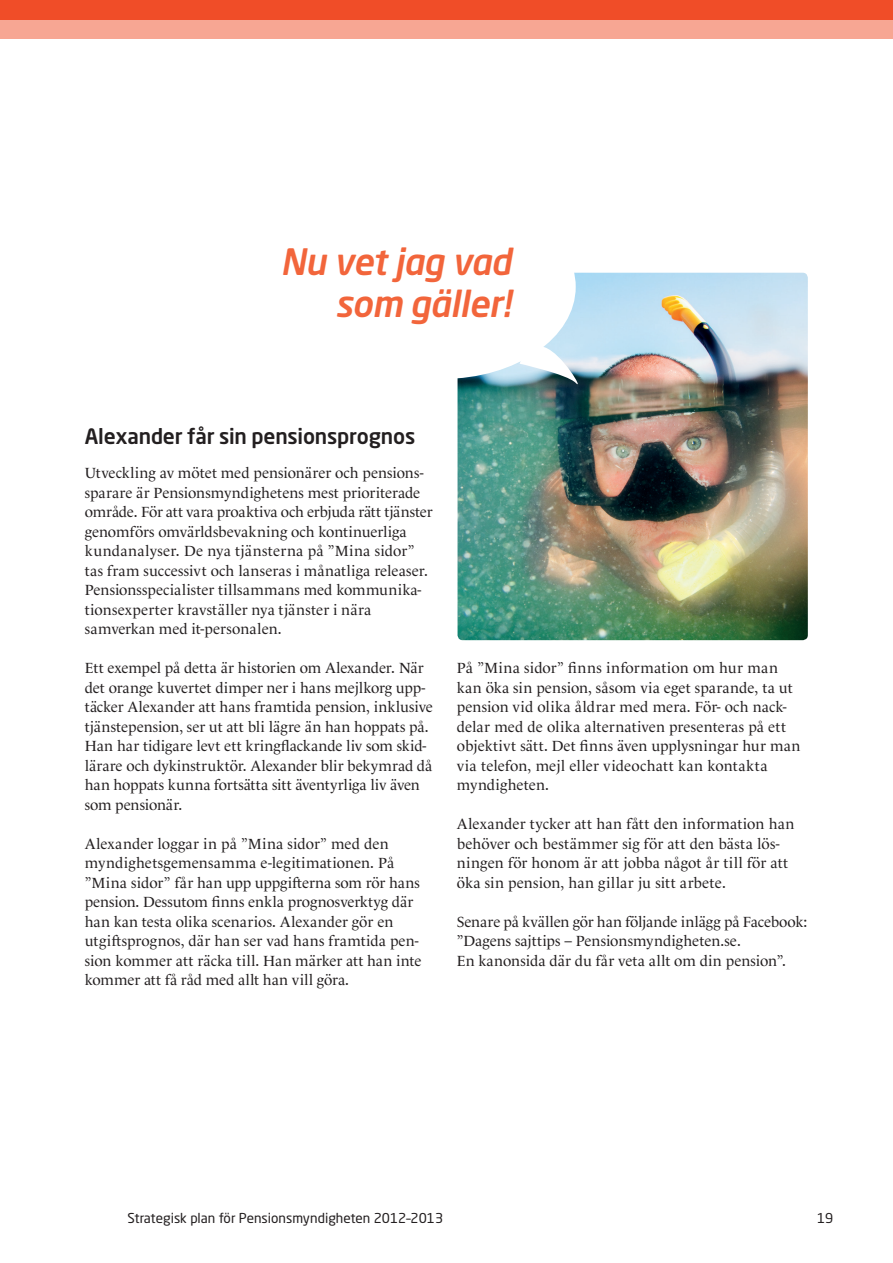
<style>
.page{position:relative;width:893px;height:1263px;background:#fff}
.page>*{position:absolute;margin:0;border:0;box-sizing:border-box;transform-origin:0 0}
.t1{font:italic 500 36px "Neo Sans Pro";letter-spacing:-.015em;color:#f2653b}
.t2{font:500 21px "Neo Sans Pro";letter-spacing:-.01em;color:#231f20}
.t3{font:15px/19.5px "Le Monde Livre Ptf";letter-spacing:.005em;color:#231f20}
.t4{font:13.5px "Neo Sans Pro";color:#231f20}
</style>
<div class="page">
<div style="left:0;top:0;width:893px;height:38px;background:#f7a693"></div>
<div style="left:0;top:0;width:893px;height:19px;background:#f04d28"></div>
<img style="left:458px;top:273px;width:350px;height:367px">
<div style="left:309px;top:195px;width:267px;height:184px;background:#fff;border-radius:50%"></div>
<svg style="left:520px;top:341px;width:65px;height:51px"></svg>
<p class="t1" style="left:280px;top:239px;width:232px">Nu vet jag vad</p>
<p class="t1" style="left:335px;top:281px;width:178px">som gäller!</p>
<p class="t2" style="left:85px;top:423px;width:332px">Alexander får sin pensionsprognos</p>
<p class="t3" style="left:85px;top:462px;width:349px">Utveckling av mötet med pensionärer och pensions&shy;sparare är Pensionsmyndighetens mest prioriterade område. För att vara proaktiva och erbjuda rätt tjänster genomförs omvärldsbevakning och kontinuerliga kundanalyser. De nya tjänsterna på ”Mina sidor”</p>
<p class="t3" style="left:85px;top:559px;width:345px">tas fram successivt och lanseras i månatliga releaser.</p>
<p class="t3" style="left:85px;top:579px;width:338px">Pensionsspecialister tillsammans med kommunika&shy;tionsexperter kravställer nya tjänster i nära samverkan med it-personalen.</p>
<p class="t3" style="left:85px;top:657px;width:350px">Ett exempel på detta är historien om Alexander. När det orange kuvertet dimper ner i hans mejlkorg upp&shy;täcker Alexander att hans framtida pension, inklusive tjänstepension, ser ut att bli lägre än han hoppats på.<br>Han har tidigare levt ett kringflackande liv som skid&shy;lärare och dykinstruktör. Alexander blir bekymrad då han hoppats kunna fortsätta sitt äventyrliga liv även som pensionär.</p>
<p class="t3" style="left:85px;top:832px;width:338px">Alexander loggar in på ”Mina sidor” med den myndighetsgemensamma e-legitimationen. På ”Mina sidor” får han upp uppgifterna som rör hans pension. Dessutom finns enkla prognosverktyg där han kan testa olika scenarios. Alexander gör en utgiftsprognos, där han ser vad hans framtida pen&shy;sion kommer att räcka till. Han märker att han inte kommer att få råd med allt han vill göra.</p>
<p class="t3" style="left:457px;top:657px;width:345px">På ”Mina sidor” finns information om hur man kan öka sin pension, såsom via eget sparande, ta ut pension vid olika åldrar med mera. För- och nack&shy;delar med de olika alternativen presenteras på ett objektivt sätt. Det finns även upplysningar hur man via telefon, mejl eller videochatt kan kontakta</p>
<p class="t3" style="left:457px;top:774px;width:94px">myndigheten.</p>
<p class="t3" style="left:457px;top:813px;width:339px">Alexander tycker att han fått den information han behöver och bestämmer sig för att den bästa lös&shy;ningen för honom är att jobba något år till för att öka sin pension, han gillar ju sitt arbete.</p>
<p class="t3" style="left:457px;top:910px;width:352px">Senare på kvällen gör han följande inlägg på Facebook: ”Dagens sajttips – Pensionsmyndigheten.se.</p>
<p class="t3" style="left:457px;top:949px;width:331px">En kanonsida där du får veta allt om din pension”.</p>
<p class="t4" style="left:128px;top:1210px;width:317px">Strategisk plan för Pensionsmyndigheten 2012–2013</p>
<p class="t4" style="left:817px;top:1210px;width:18px">19</p>
</div>
